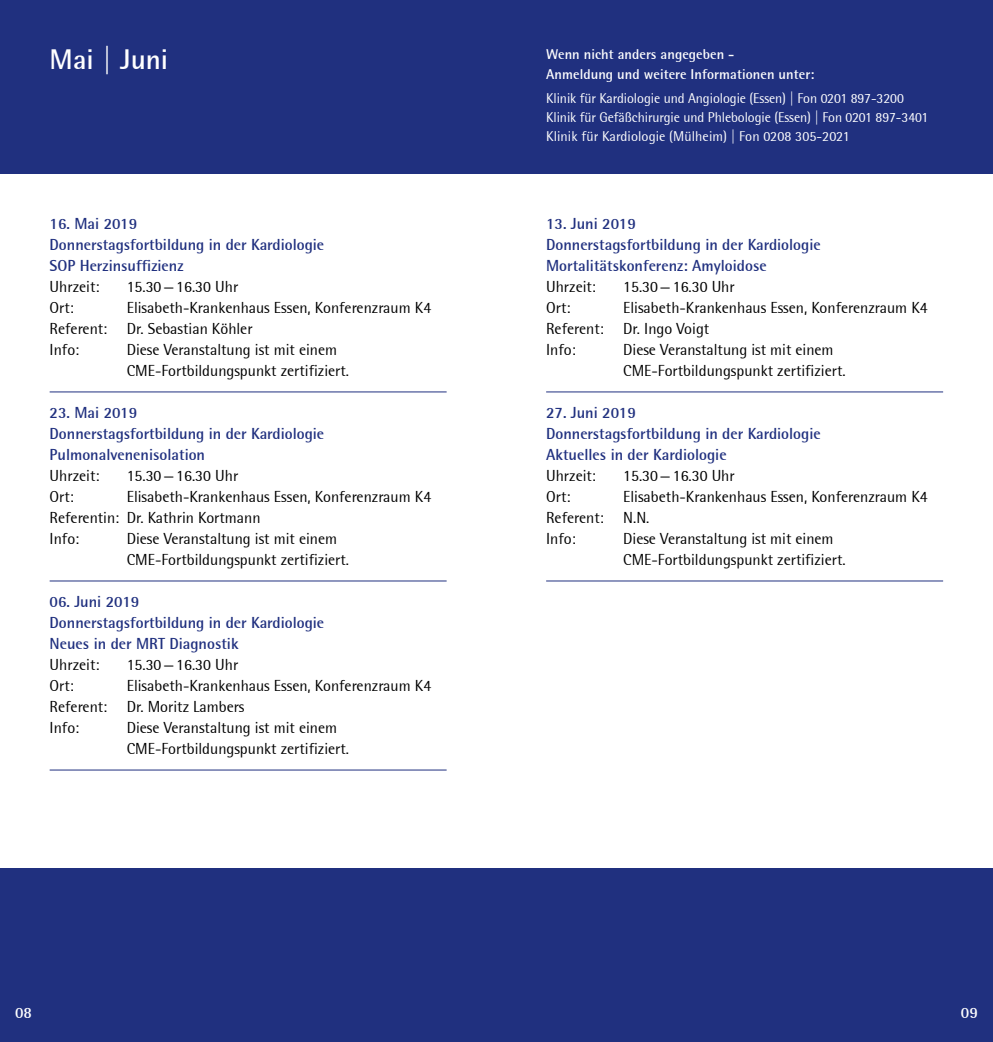
<style>
.page{position:relative;width:993px;height:1042px;background:#fff}
.page>*{position:absolute;margin:0;border:0;box-sizing:border-box;transform-origin:0 0}
.t1{font:700 28px "Rotis Semi Sans";color:#fff}
.t2{font:15.75px/21px "Rotis Semi Sans";color:#000}
.t3{font:700 15.75px/21px "Rotis Semi Sans";color:#20307f}
.t4{font:700 15.75px "Rotis Semi Sans";color:#fff}
.t5{font:14px/19.2px "Rotis Semi Sans";letter-spacing:-.005em;color:#fff}
.t6{font:700 14px/19.2px "Rotis Semi Sans";letter-spacing:.005em;color:#fff}
</style>
<div class="page">
<div style="left:0;top:868px;width:992px;height:174px;background:#20307f"></div>
<div style="left:0;top:0;width:992px;height:174px;background:#20307f"></div>
<hr style="left:546px;top:392px;width:396px;height:1px;background:#20307f">
<hr style="left:546px;top:581px;width:396px;height:1px;background:#20307f">
<hr style="left:50px;top:392px;width:396px;height:1px;background:#20307f">
<hr style="left:50px;top:581px;width:396px;height:1px;background:#20307f">
<hr style="left:50px;top:770px;width:396px;height:1px;background:#20307f">
<h1 class="t1" style="left:50px;top:43px;width:120px">Mai | Juni</h1>
<p class="t3" style="left:50px;top:213px;width:276px">16. Mai 2019<br>Donnerstagsfortbildung in der Kardiologie<br>SOP Herzinsuffizienz</p>
<p class="t2" style="left:50px;top:276px;width:51px">Uhrzeit:</p>
<p class="t2" style="left:127px;top:276px;width:113px">15.30—16.30 Uhr</p>
<p class="t2" style="left:50px;top:297px;width:26px">Ort:</p>
<p class="t2" style="left:50px;top:297px;width:383px;text-indent:77px">Elisabeth-Krankenhaus Essen, Konferenzraum K4<br>Referent: Dr. Sebastian Köhler<br>Info:</p>
<p class="t2" style="left:127px;top:339px;width:224px">Diese Veranstaltung ist mit einem<br>CME-Fortbildungspunkt zertifiziert.</p>
<p class="t3" style="left:50px;top:402px;width:276px">23. Mai 2019<br>Donnerstagsfortbildung in der Kardiologie<br>Pulmonalvenenisolation</p>
<p class="t2" style="left:50px;top:465px;width:51px">Uhrzeit:</p>
<p class="t2" style="left:127px;top:465px;width:113px">15.30—16.30 Uhr</p>
<p class="t2" style="left:50px;top:486px;width:26px">Ort:</p>
<p class="t2" style="left:50px;top:486px;width:383px;text-indent:77px">Elisabeth-Krankenhaus Essen, Konferenzraum K4<br>Referentin: Dr. Kathrin Kortmann<br>Info:</p>
<p class="t2" style="left:127px;top:528px;width:224px">Diese Veranstaltung ist mit einem<br>CME-Fortbildungspunkt zertifiziert.</p>
<p class="t3" style="left:50px;top:591px;width:276px">06. Juni 2019<br>Donnerstagsfortbildung in der Kardiologie<br>Neues in der MRT Diagnostik</p>
<p class="t2" style="left:50px;top:654px;width:51px">Uhrzeit:</p>
<p class="t2" style="left:127px;top:654px;width:113px">15.30—16.30 Uhr</p>
<p class="t2" style="left:50px;top:675px;width:26px">Ort:</p>
<p class="t2" style="left:50px;top:675px;width:383px;text-indent:77px">Elisabeth-Krankenhaus Essen, Konferenzraum K4<br>Referent: Dr. Moritz Lambers<br>Info:</p>
<p class="t2" style="left:127px;top:717px;width:224px">Diese Veranstaltung ist mit einem<br>CME-Fortbildungspunkt zertifiziert.</p>
<p class="t6" style="left:546px;top:45px;width:269px">Wenn nicht anders angegeben -<br>Anmeldung und weitere Informationen unter:</p>
<p class="t5" style="left:546px;top:88px;width:383px">Klinik für Kardiologie und Angiologie (Essen) | Fon 0201 897-3200<br>Klinik für Gefäßchirurgie und Phlebologie (Essen) | Fon 0201 897-3401<br>Klinik für Kardiologie (Mülheim) | Fon 0208 305-2021</p>
<p class="t3" style="left:546px;top:213px;width:276px">13. Juni 2019<br>Donnerstagsfortbildung in der Kardiologie<br>Mortalitätskonferenz: Amyloidose</p>
<p class="t2" style="left:546px;top:276px;width:51px">Uhrzeit:</p>
<p class="t2" style="left:623px;top:276px;width:113px">15.30—16.30 Uhr</p>
<p class="t2" style="left:546px;top:297px;width:26px">Ort:</p>
<p class="t2" style="left:546px;top:297px;width:383px;text-indent:77px">Elisabeth-Krankenhaus Essen, Konferenzraum K4<br>Referent: Dr. Ingo Voigt<br>Info:</p>
<p class="t2" style="left:623px;top:339px;width:224px">Diese Veranstaltung ist mit einem<br>CME-Fortbildungspunkt zertifiziert.</p>
<p class="t3" style="left:546px;top:402px;width:276px">27. Juni 2019<br>Donnerstagsfortbildung in der Kardiologie<br>Aktuelles in der Kardiologie</p>
<p class="t2" style="left:546px;top:465px;width:51px">Uhrzeit:</p>
<p class="t2" style="left:623px;top:465px;width:113px">15.30—16.30 Uhr</p>
<p class="t2" style="left:546px;top:486px;width:26px">Ort:</p>
<p class="t2" style="left:546px;top:486px;width:383px;text-indent:77px">Elisabeth-Krankenhaus Essen, Konferenzraum K4<br>Referent: N.N.<br>Info:</p>
<p class="t2" style="left:623px;top:528px;width:224px">Diese Veranstaltung ist mit einem<br>CME-Fortbildungspunkt zertifiziert.</p>
<p class="t4" style="left:15px;top:1003px;width:18px">08</p>
<p class="t4" style="left:960px;top:1003px;width:18px">09</p>
</div>
